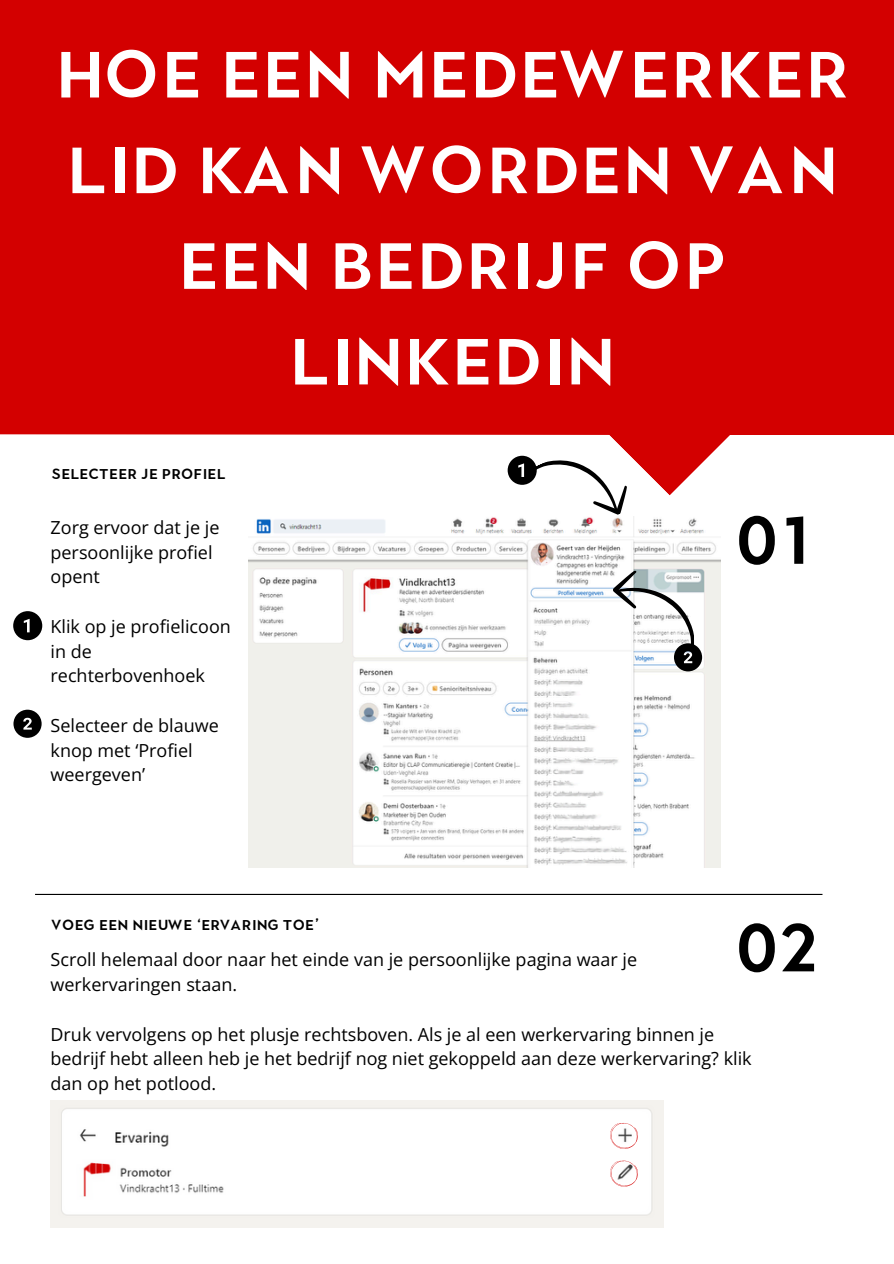
<style>
.page{position:relative;width:894px;height:1264px;background:#fff}
.page>*{position:absolute;margin:0;border:0;box-sizing:border-box;transform-origin:0 0}
.t1{font:99px "VINDKRACHT13 FONT Medium 1";color:#000}
.t2{font:96px/95.7px "VINDKRACHT13 FONT Medium 1";color:#fff;text-align:center}
.t3{font:21px "VINDKRACHT13 FONT Medium 1";color:#000}
.t4{font:18px/24.8px "Open Sans";color:#000}
</style>
<div class="page">
<div style="left:0;top:0;width:893px;height:435px;background:#d30000"></div>
<hr style="left:35px;top:893px;width:787px;height:2px;background:#000">
<img style="left:248px;top:517px;width:472px;height:350px">
<svg style="left:13px;top:611px;width:29px;height:29px"></svg>
<svg style="left:507px;top:331px;width:244px;height:205px"></svg>
<svg style="left:13px;top:709px;width:29px;height:28px"></svg>
<svg style="left:612px;top:570px;width:90px;height:101px"></svg>
<img style="left:51px;top:1100px;width:612px;height:127px">
<svg style="left:609px;top:1122px;width:28px;height:26px"></svg>
<svg style="left:609px;top:1160px;width:28px;height:26px"></svg>
<h1 class="t2" style="left:49px;top:19px;width:796px">Hoe een medewerker lid kan worden van een bedrijf op linkedin</h1>
<h2 class="t3" style="left:51px;top:463px;width:175px">Selecteer je profiel</h2>
<p class="t4" style="left:51px;top:514px;width:170px">Zorg ervoor dat je je persoonlijke profiel opent</p>
<p class="t4" style="left:51px;top:613px;width:182px">Klik op je profielicoon in de rechterbovenhoek</p>
<p class="t4" style="left:51px;top:712px;width:170px">Selecteer de blauwe knop met ‘Profiel weergeven’</p>
<p class="t1" style="left:730px;top:490px;width:76px">01</p>
<p class="t3" style="left:51px;top:914px;width:269px">Voeg een nieuwe ‘ervaring toe’</p>
<p class="t1" style="left:730px;top:898px;width:86px">02</p>
<p class="t4" style="left:51px;top:947px;width:588px">Scroll helemaal door naar het einde van je persoonlijke pagina waar je werkervaringen staan.</p>
<p class="t4" style="left:51px;top:1021px;width:702px">Druk vervolgens op het plusje rechtsboven. Als je al een werkervaring binnen je bedrijf hebt alleen heb je het bedrijf nog niet gekoppeld aan deze werkervaring? klik dan op het potlood.</p>
</div>
